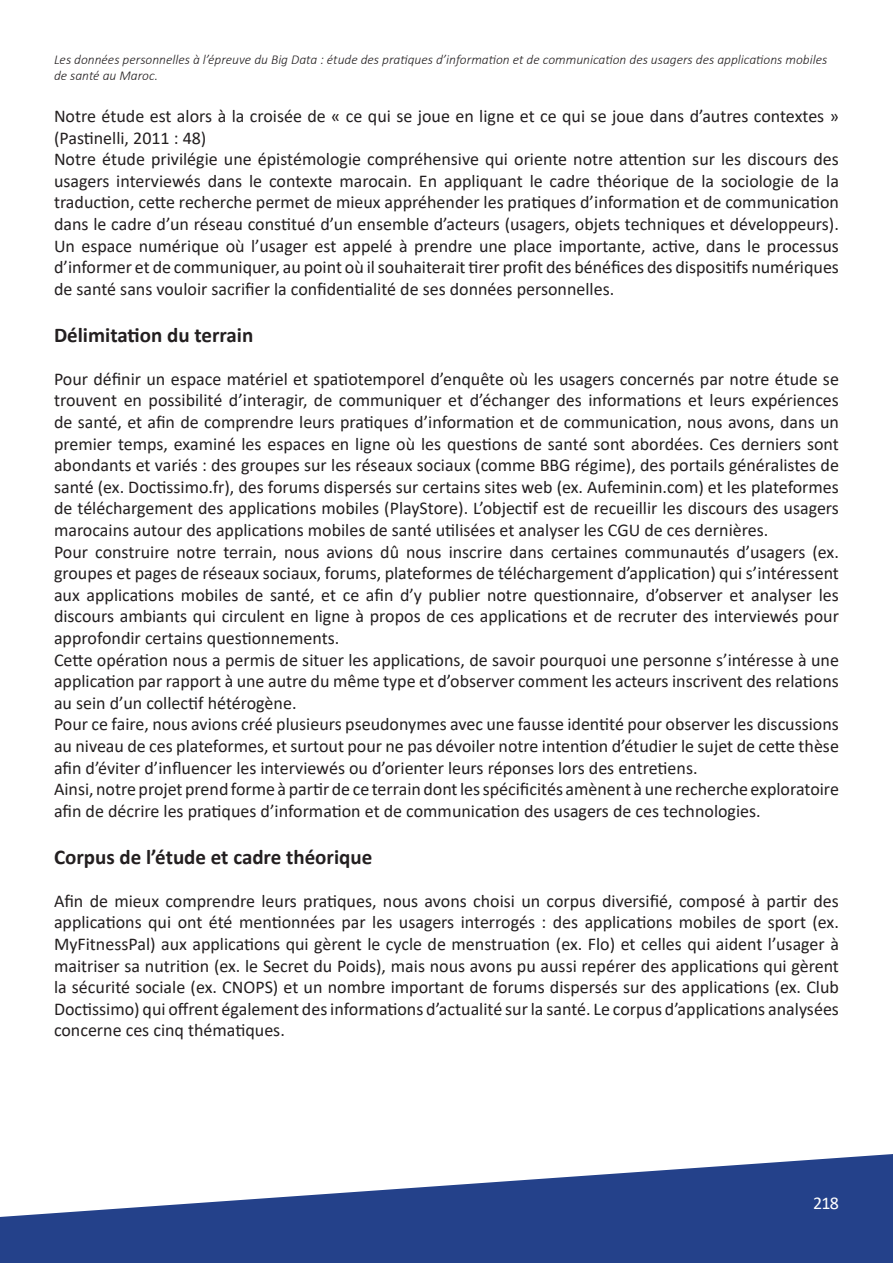
<style>
.page{position:relative;width:893px;height:1263px;background:#fff}
.page>*{position:absolute;margin:0;border:0;box-sizing:border-box;transform-origin:0 0}
.t1{font:700 21px "Calibri";color:#231f20}
.t2{font:18px/21.6px "Calibri";color:#231f20}
.t3{font:18px "Calibri";color:#fff}
.t4{font:italic 300 13.5px/16.2px "Calibri";color:#231f20}
</style>
<div class="page">
<svg style="left:0;top:1154px;width:893px;height:109px;fill:#24418a"></svg>
<p class="t4" style="left:54px;top:51px;width:775px">Les données personnelles à l’épreuve du Big Data : étude des pratiques d’information et de communication des usagers des applications mobiles de santé au Maroc.</p>
<p class="t2" style="left:54px;top:105px;width:786px">Notre étude est alors à la croisée de « ce qui se joue en ligne et ce qui se joue dans d’autres contextes » (Pastinelli, 2011 : 48)<br>Notre étude privilégie une épistémologie compréhensive qui oriente notre attention sur les discours des usagers interviewés dans le contexte marocain. En appliquant le cadre théorique de la sociologie de la traduction, cette recherche permet de mieux appréhender les pratiques d’information et de communication dans le cadre d’un réseau constitué d’un ensemble d’acteurs (usagers, objets techniques et développeurs).<br>Un espace numérique où l’usager est appelé à prendre une place importante, active, dans le processus d’informer et de communiquer, au point où il souhaiterait tirer profit des bénéfices des dispositifs numériques de santé sans vouloir sacrifier la confidentialité de ses données personnelles.</p>
<p class="t1" style="left:54px;top:320px;width:201px">Délimitation du terrain</p>
<p class="t2" style="left:54px;top:368px;width:786px">Pour définir un espace matériel et spatiotemporel d’enquête où les usagers concernés par notre étude se trouvent en possibilité d’interagir, de communiquer et d’échanger des informations et leurs expériences de santé, et afin de comprendre leurs pratiques d’information et de communication, nous avons, dans un premier temps, examiné les espaces en ligne où les questions de santé sont abordées. Ces derniers sont abondants et variés : des groupes sur les réseaux sociaux (comme BBG régime), des portails généralistes de santé (ex. Doctissimo.fr), des forums dispersés sur certains sites web (ex. Aufeminin.com) et les plateformes de téléchargement des applications mobiles (PlayStore). L’objectif est de recueillir les discours des usagers marocains autour des applications mobiles de santé utilisées et analyser les CGU de ces dernières.<br>Pour construire notre terrain, nous avions dû nous inscrire dans certaines communautés d’usagers (ex. groupes et pages de réseaux sociaux, forums, plateformes de téléchargement d’application) qui s’intéressent aux applications mobiles de santé, et ce afin d’y publier notre questionnaire, d’observer et analyser les discours ambiants qui circulent en ligne à propos de ces applications et de recruter des interviewés pour approfondir certains questionnements.<br>Cette opération nous a permis de situer les applications, de savoir pourquoi une personne s’intéresse à une application par rapport à une autre du même type et d’observer comment les acteurs inscrivent des relations au sein d’un collectif hétérogène.<br>Pour ce faire, nous avions créé plusieurs pseudonymes avec une fausse identité pour observer les discussions au niveau de ces plateformes, et surtout pour ne pas dévoiler notre intention d’étudier le sujet de cette thèse afin d’éviter d’influencer les interviewés ou d’orienter leurs réponses lors des entretiens.<br>Ainsi, notre projet prend forme à partir de ce terrain dont les spécificités amènent à une recherche exploratoire afin de décrire les pratiques d’information et de communication des usagers de ces technologies.</p>
<p class="t1" style="left:54px;top:842px;width:320px">Corpus de l’étude et cadre théorique</p>
<p class="t2" style="left:54px;top:890px;width:786px;text-align:justify">Afin de mieux comprendre leurs pratiques, nous avons choisi un corpus diversifié, composé à partir des applications qui ont été mentionnées par les usagers interrogés : des applications mobiles de sport (ex.<br>MyFitnessPal) aux applications qui gèrent le cycle de menstruation (ex. Flo) et celles qui aident l’usager à maitriser sa nutrition (ex. le Secret du Poids), mais nous avons pu aussi repérer des applications qui gèrent la sécurité sociale (ex. CNOPS) et un nombre important de forums dispersés sur des applications (ex. Club Doctissimo) qui offrent également des informations d’actualité sur la santé. Le corpus d’applications analysées concerne ces cinq thématiques.</p>
<p class="t3" style="left:813px;top:1190px;width:27px">218</p>
</div>
